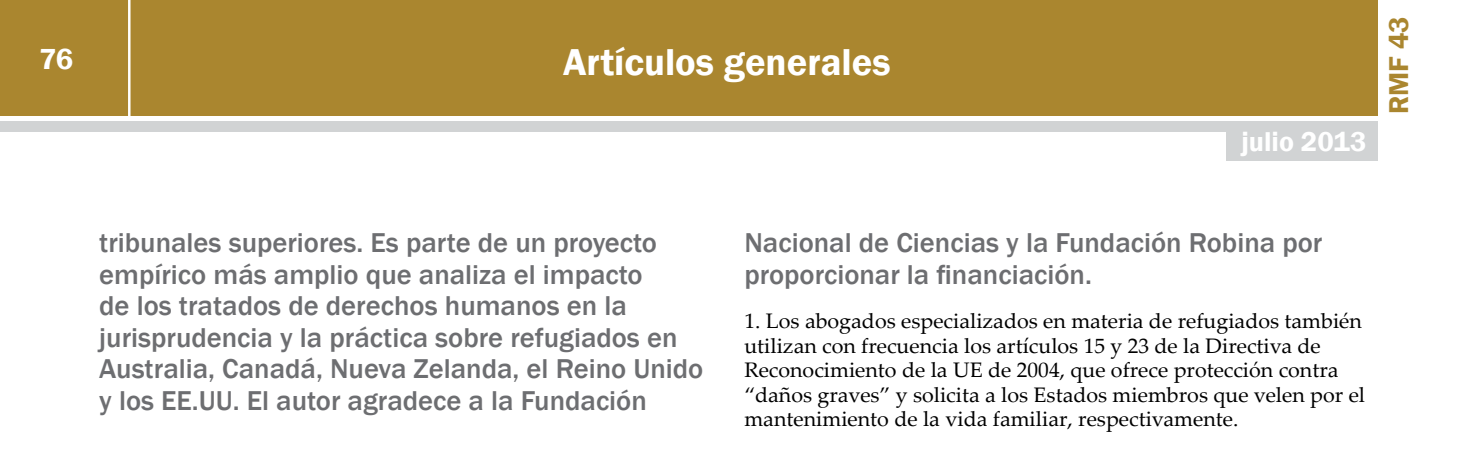
<style>
.page{position:relative;width:1457px;height:461px;background:#fff}
.page>*{position:absolute;margin:0;border:0;box-sizing:border-box;transform-origin:0 0}
.t1{font:600 38.5px "Franklin Gothic";color:#fff}
.t2{font:600 29.75px "Franklin Gothic";color:#fff}
.t3{font:500 28px/31.5px "Franklin Gothic";color:#6d6e71}
.t4{font:600 28px "Franklin Gothic";color:#fff}
.t5{font:600 28px "Franklin Gothic";color:#aa862f}
.t6{font:21px/24.5px "Palatino Linotype";color:#000}
</style>
<div class="page">
<div style="left:0;top:0;width:1378px;height:116px;background:#aa862f"></div>
<div style="left:0;top:121px;width:1378px;height:11px;background:#d1d3d4"></div>
<hr style="left:128px;top:0;width:2px;height:118px;background:#fff">
<div style="left:1226px;top:129px;width:152px;height:31px;background:#d1d3d4"></div>
<p class="t2" style="left:39px;top:40px;width:35px">76</p>
<h1 class="t1" style="left:563px;top:39px;width:329px">Artículos generales</h1>
<p class="t4" style="left:1241px;top:125px;width:127px">julio 2013</p>
<p class="t5" style="left:1381px;top:114px;width:99px;rotate:-90deg">RMF 43</p>
<p class="t3" style="left:99px;top:227px;width:605px">tribunales superiores. Es parte de un proyecto empírico más amplio que analiza el impacto<br>de los tratados de derechos humanos en la jurisprudencia y la práctica sobre refugiados en Australia, Canadá, Nueva Zelanda, el Reino Unido y los EE.UU. El autor agradece a la Fundación</p>
<p class="t3" style="left:744px;top:227px;width:579px">Nacional de Ciencias y la Fundación Robina por proporcionar la financiación.</p>
<p class="t6" style="left:744px;top:308px;width:622px">1. Los abogados especializados en materia de refugiados también utilizan con frecuencia los artículos 15 y 23 de la Directiva de Reconocimiento de la UE de 2004, que ofrece protección contra “daños graves” y solicita a los Estados miembros que velen por el mantenimiento de la vida familiar, respectivamente.</p>
</div>
